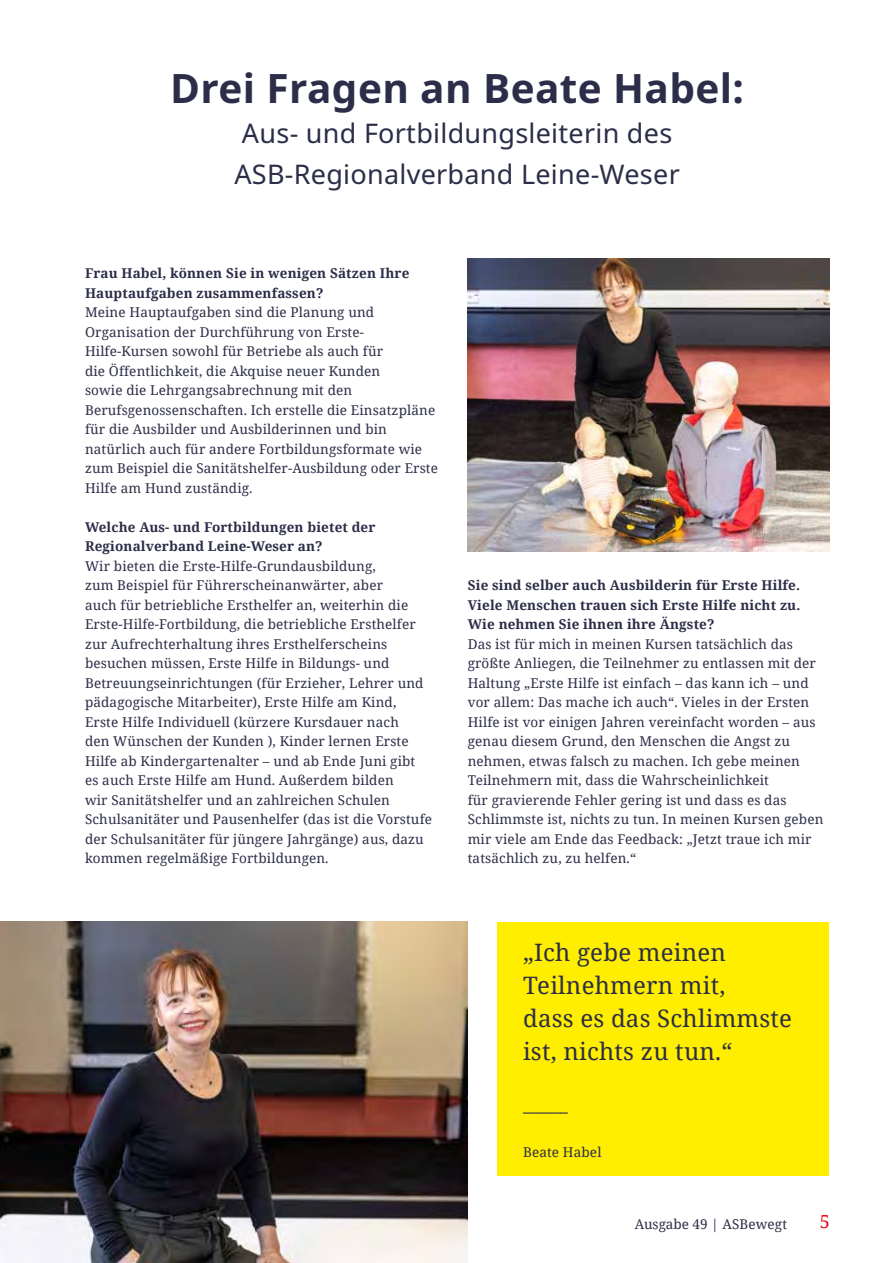
<style>
.page{position:relative;width:893px;height:1263px;background:#fff}
.page>*{position:absolute;margin:0;border:0;box-sizing:border-box;transform-origin:0 0}
.t1{font:700 40.5px "Noto Sans";letter-spacing:.01em;color:#2c2d48}
.t2{font:27px/40.5px "Noto Sans";letter-spacing:.01em;color:#2c2d48}
.t3{font:24px/33px "Noto Serif";letter-spacing:.01em;color:#2c2d48}
.t4{font:18px "Noto Serif";color:#e30613}
.t5{font:700 15px "Noto Serif";color:#2c2d48}
.t6{font:13.5px/19.5px "Noto Serif";letter-spacing:.01em;color:#2c2d48}
.t7{font:700 13.5px/19.5px "Noto Serif";letter-spacing:.01em;color:#2c2d48}
</style>
<div class="page">
<img style="left:468px;top:259px;width:361px;height:292px">
<img style="left:0;top:922px;width:468px;height:341px">
<div style="left:497px;top:922px;width:332px;height:253px;background:#fe0"></div>
<h1 class="t1" style="left:170px;top:59px;width:576px">Drei Fragen an Beate Habel:</h1>
<h2 class="t2" style="left:234px;top:114px;width:447px">Aus- und Fortbildungsleiterin des<br>ASB-Regionalverband Leine-Weser</h2>
<p class="t7" style="left:85px;top:263px;width:326px">Frau Habel, können Sie in wenigen Sätzen Ihre<br>Hauptaufgaben zusammenfassen?</p>
<p class="t6" style="left:85px;top:302px;width:355px">Meine Hauptaufgaben sind die Planung und Organisation der Durchführung von Erste-Hilfe-Kursen sowohl für Betriebe als auch für<br>die Öffentlichkeit, die Akquise neuer Kunden<br>sowie die Lehrgangsabrechnung mit den Berufsgenossenschaften. Ich erstelle die Einsatzpläne für die Ausbilder und Ausbilderinnen und bin natürlich auch für andere Fortbildungsformate wie zum Beispiel die Sanitätshelfer-Ausbildung oder Erste Hilfe am Hund zuständig.</p>
<p class="t7" style="left:85px;top:517px;width:292px">Welche Aus- und Fortbildungen bietet der<br>Regionalverband Leine-Weser an?</p>
<p class="t6" style="left:85px;top:556px;width:348px">Wir bieten die Erste-Hilfe-Grundausbildung,<br>zum Beispiel für Führerscheinanwärter, aber<br>auch für betriebliche Ersthelfer an, weiterhin die Erste-Hilfe-Fortbildung, die betriebliche Ersthelfer zur Aufrechterhaltung ihres Ersthelferscheins besuchen müssen, Erste Hilfe in Bildungs- und Betreuungseinrichtungen (für Erzieher, Lehrer und pädagogische Mitarbeiter), Erste Hilfe am Kind, Erste Hilfe Individuell (kürzere Kursdauer nach<br>den Wünschen der Kunden ), Kinder lernen Erste Hilfe ab Kindergartenalter – und ab Ende Juni gibt es auch Erste Hilfe am Hund. Außerdem bilden<br>wir Sanitätshelfer und an zahlreichen Schulen Schulsanitäter und Pausenhelfer (das ist die Vorstufe der Schulsanitäter für jüngere Jahrgänge) aus, dazu kommen regelmäßige Fortbildungen.</p>
<p class="t7" style="left:468px;top:575px;width:334px;text-align:justify">Sie sind selber auch Ausbilderin für Erste Hilfe.<br>Viele Menschen trauen sich Erste Hilfe nicht zu.<br>Wie nehmen Sie ihnen ihre Ängste?</p>
<p class="t6" style="left:468px;top:633px;width:357px">Das ist für mich in meinen Kursen tatsächlich das größte Anliegen, die Teilnehmer zu entlassen mit der Haltung „Erste Hilfe ist einfach – das kann ich – und vor allem: Das mache ich auch“. Vieles in der Ersten Hilfe ist vor einigen Jahren vereinfacht worden – aus genau diesem Grund, den Menschen die Angst zu nehmen, etwas falsch zu machen. Ich gebe meinen Teilnehmern mit, dass die Wahrscheinlichkeit<br>für gravierende Fehler gering ist und dass es das Schlimmste ist, nichts zu tun. In meinen Kursen geben mir viele am Ende das Feedback: „Jetzt traue ich mir tatsächlich zu, zu helfen.“</p>
<h3 class="t3" style="left:523px;top:935px;width:271px">„Ich gebe meinen<br>Teilnehmern mit,<br>dass es das Schlimmste ist, nichts zu tun.“</h3>
<p class="t5" style="left:523px;top:1101px;width:46px">—––––</p>
<p class="t6" style="left:523px;top:1142px;width:80px">Beate Habel</p>
<p class="t6" style="left:635px;top:1213px;width:154px">Ausgabe 49 | ASBewegt</p>
<h3 class="t4" style="left:820px;top:1209px;width:12px">5</h3>
</div>
